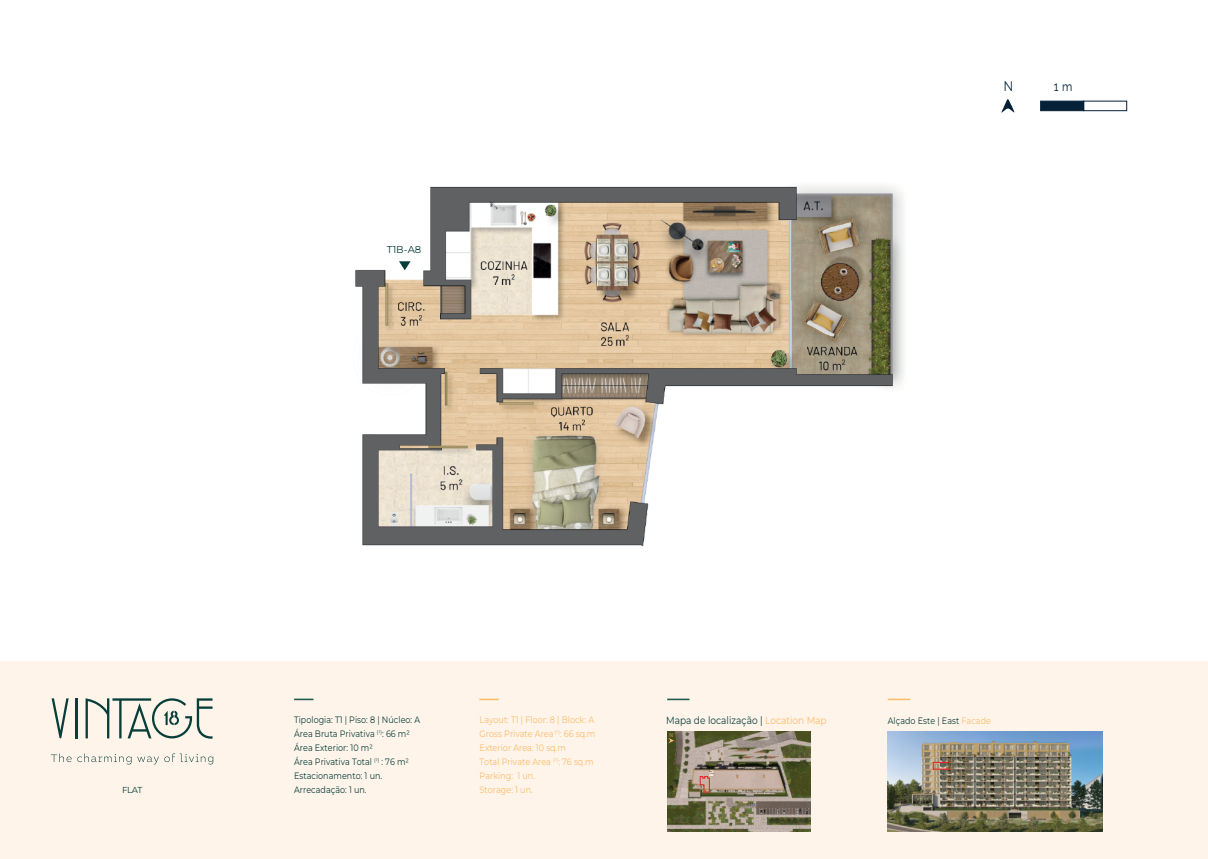
<style>
.page{position:relative;width:1208px;height:859px;background:#fff}
.page>*{position:absolute;margin:0;border:0;box-sizing:border-box;transform-origin:0 0}
.t1{font:100 13.9px "Raleway";color:#052138;scale:.86 1}
.t2{font:100 13px "Raleway";color:#052138;scale:.86 1}
.t3{font:100 10.4px "Montserrat";letter-spacing:.005em;color:#073e3a;scale:.86 1}
.t4{font:100 10px "Montserrat";color:#073e3a}
.t5{font:100 9.3px/14px "Montserrat";letter-spacing:.005em;color:#073e3a;scale:.86 1}
.t6{font:100 9.3px/14px "Montserrat";letter-spacing:.005em;color:#fbbb6d;scale:.86 1}
.t7{font:100 8.7px "Montserrat";color:#073e3a}
.t8{font:100 5.3px "Raleway";color:#fbbb6d;scale:.86 1}
.s1{color:#fbbb6d}
</style>
<div class="page">
<img style="left:355px;top:185px;width:549px;height:362px">
<svg style="left:1001px;top:99px;width:13px;height:14px"></svg>
<div style="left:1083px;top:101px;width:44px;height:10px;border:1px solid #052138"></div>
<div style="left:1040px;top:101px;width:44px;height:10px;background:#052138;border:1px solid #052138"></div>
<div style="left:0;top:661px;width:1208px;height:198px;background:#fef4e9"></div>
<svg style="left:294px;top:699px;width:19px;height:1px"></svg>
<svg style="left:479px;top:699px;width:20px;height:1px"></svg>
<svg style="left:888px;top:699px;width:22px;height:1px"></svg>
<svg style="left:51px;top:753px;width:80px;height:11px"></svg>
<svg style="left:137px;top:753px;width:76px;height:11px"></svg>
<hr style="left:75px;top:698px;width:3px;height:40px;background:#073e3a">
<svg style="left:52px;top:698px;width:17px;height:40px"></svg>
<svg style="left:86px;top:698px;width:126px;height:41px"></svg>
<img style="left:667px;top:731px;width:143px;height:100px">
<img style="left:888px;top:731px;width:214px;height:100px">
<svg style="left:667px;top:699px;width:22px;height:1px"></svg>
<div style="left:933px;top:762px;width:17px;height:7px;border:1px solid #ee1d23"></div>
<svg style="left:399px;top:261px;width:11px;height:9px"></svg>
<svg style="left:699px;top:776px;width:11px;height:17px"></svg>
<svg style="left:668px;top:738px;width:6px;height:5px"></svg>
<p class="t4" style="left:387px;top:243px;width:36px">T1B-A8</p>
<h1 class="t1" style="left:1003px;top:75px;width:12px">N</h1>
<h2 class="t2" style="left:1054px;top:76px;width:23px">1 m</h2>
<p class="t7" style="left:122px;top:784px;width:22px">FLAT</p>
<p class="t3" style="left:666px;top:713px;width:188px">Mapa de localização | <span class="s1">Location Map</span></p>
<p class="t5" style="left:294px;top:713px;width:148px">Tipologia: T1 | Piso: 8 | Núcleo: A<br>Área Bruta Privativa <sup>(1)</sup>: 66 m2<br>Área Exterior: 10 m2<br>Área Privativa Total <sup>(2)</sup> : 76 m2<br>Estacionamento: 1 un.<br>Arrecadação: 1 un.</p>
<p class="t6" style="left:479px;top:713px;width:136px">Layout: T1 | Floor: 8 | Block: A<br>Gross Private Area <sup>(1)</sup>: 66 sq.m<br>Exterior Area: 10 sq.m<br>Total Private Area <sup>(2)</sup>: 76 sq.m<br>Parking: 1 un.<br>Storage: 1 un.</p>
<p class="t5" style="left:888px;top:713px;width:121px">Alçado Este | East <span class="s1">Facade</span></p>
<p class="t8" style="left:669px;top:731px;width:6px">N</p>
</div>
